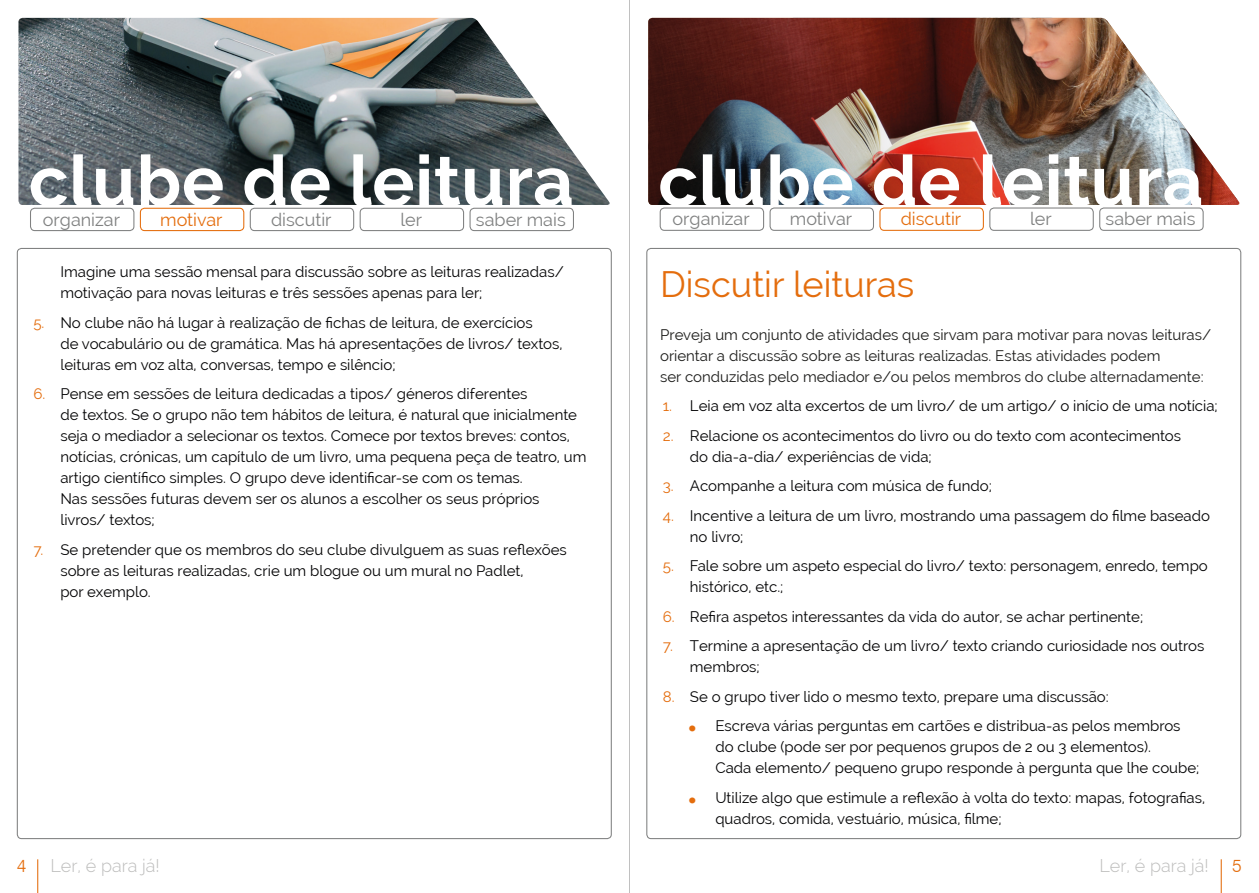
<style>
.page{position:relative;width:1259px;height:893px;background:#fff}
.page>*{position:absolute;margin:0;border:0;box-sizing:border-box;transform-origin:0 0}
.título_doc{font:700 70.5px "Raleway";letter-spacing:.01em;color:#fff}
.título_doc-2{font:36px "Raleway";color:#e46d0d}
.t1{font:18px "Raleway";color:#808181}
.t2{font:300 18px "Raleway";color:#bdbdbc}
.t3{font:18px "Raleway";color:#e46d0d}
.t4{font:300 18px "Swiss 721 BT";color:#e46d0d}
.t5{font:15px/21px "Raleway";color:#020203}
.t6{font:15px/21px "Raleway";color:#1d1d1b}
.s1{color:#e46d0d}
.s2{font-family:"Hobo Std";font-size:27px;color:#e46d0d}
</style>
<div class="page">
<img style="left:648px;top:18px;width:592px;height:187px">
<img style="left:18px;top:18px;width:592px;height:187px">
<hr style="left:37px;top:859px;width:1px;height:34px;background:#e46d0d">
<hr style="left:1220px;top:859px;width:1px;height:34px;background:#e46d0d">
<hr style="left:629px;top:0;width:1px;height:893px;background:#c0c0c0">
<div style="left:30px;top:208px;width:104px;height:23px;border:1px solid #808181;border-radius:4px"></div>
<div style="left:140px;top:208px;width:104px;height:23px;border:1px solid #e46d0d;border-radius:4px"></div>
<div style="left:250px;top:208px;width:104px;height:23px;border:1px solid #808181;border-radius:4px"></div>
<div style="left:360px;top:208px;width:104px;height:23px;border:1px solid #808181;border-radius:4px"></div>
<div style="left:469px;top:208px;width:105px;height:23px;border:1px solid #808181;border-radius:4px"></div>
<div style="left:659px;top:207px;width:105px;height:24px;border:1px solid #808181;border-radius:4px"></div>
<div style="left:769px;top:207px;width:105px;height:24px;border:1px solid #808181;border-radius:4px"></div>
<div style="left:879px;top:207px;width:105px;height:24px;border:1px solid #e46d0d;border-radius:4px"></div>
<div style="left:989px;top:207px;width:104px;height:24px;border:1px solid #808181;border-radius:4px"></div>
<div style="left:1099px;top:207px;width:104px;height:24px;border:1px solid #808181;border-radius:4px"></div>
<h1 class="título_doc" style="left:29px;top:141px;width:546px">clube de leitura</h1>
<p class="título_doc" style="left:658px;top:141px;width:546px">clube de leitura</p>
<p class="t1" style="left:43px;top:209px;width:79px">organizar</p>
<p class="t3" style="left:160px;top:209px;width:64px">motivar</p>
<p class="t1" style="left:271px;top:209px;width:62px">discutir</p>
<p class="t1" style="left:400px;top:209px;width:23px">ler</p>
<p class="t1" style="left:476px;top:209px;width:91px">saber mais</p>
<p class="t1" style="left:672px;top:209px;width:79px">organizar</p>
<p class="t1" style="left:790px;top:209px;width:64px">motivar</p>
<p class="t3" style="left:900px;top:209px;width:62px">discutir</p>
<p class="t1" style="left:1030px;top:209px;width:23px">ler</p>
<p class="t1" style="left:1105px;top:209px;width:91px">saber mais</p>
<p class="t5" style="left:60px;top:261px;width:505px">Imagine uma sessão mensal para discussão sobre as leituras realizadas/ motivação para novas leituras e três sessões apenas para ler;</p>
<p class="t5" style="left:60px;top:312px;width:503px;text-indent:-27px"><span class="s1">5.</span> No clube não há lugar à realização de fichas de leitura, de exercícios<br>de vocabulário ou de gramática. Mas há apresentações de livros/ textos, leituras em voz alta, conversas, tempo e silêncio;</p>
<p class="t5" style="left:60px;top:384px;width:527px;text-indent:-27px"><span class="s1">6.</span> Pense em sessões de leitura dedicadas a tipos/ géneros diferentes<br>de textos. Se o grupo não tem hábitos de leitura, é natural que inicialmente seja o mediador a selecionar os textos. Comece por textos breves: contos, notícias, crónicas, um capítulo de um livro, uma pequena peça de teatro, um artigo científico simples. O grupo deve identificar-se com os temas.<br>Nas sessões futuras devem ser os alunos a escolher os seus próprios livros/ textos;</p>
<p class="t5" style="left:60px;top:539px;width:508px;text-indent:-27px"><span class="s1">7.</span> Se pretender que os membros do seu clube divulguem as suas reflexões sobre as leituras realizadas, crie um blogue ou um mural no Padlet,<br>por exemplo.</p>
<p class="t4" style="left:17px;top:855px;width:11px">4</p>
<p class="t2" style="left:50px;top:855px;width:111px">Ler, é para já!</p>
<p class="título_doc-2" style="left:660px;top:263px;width:256px">Discutir leituras</p>
<p class="t6" style="left:660px;top:324px;width:552px">Preveja um conjunto de atividades que sirvam para motivar para novas leituras/ orientar a discussão sobre as leituras realizadas. Estas atividades podem<br>ser conduzidas pelo mediador e/ou pelos membros do clube alternadamente:</p>
<p class="t5" style="left:663px;top:395px;width:556px"><span class="s1">1.</span> Leia em voz alta excertos de um livro/ de um artigo/ o início de uma notícia;</p>
<p class="t5" style="left:690px;top:425px;width:493px;text-indent:-27px"><span class="s1">2.</span> Relacione os acontecimentos do livro ou do texto com acontecimentos do dia-a-dia/ experiências de vida;</p>
<p class="t5" style="left:663px;top:475px;width:330px"><span class="s1">3.</span> Acompanhe a leitura com música de fundo;</p>
<p class="t5" style="left:690px;top:505px;width:522px;text-indent:-27px"><span class="s1">4.</span> Incentive a leitura de um livro, mostrando uma passagem do filme baseado no livro;</p>
<p class="t5" style="left:690px;top:555px;width:519px;text-indent:-27px"><span class="s1">5.</span> Fale sobre um aspeto especial do livro/ texto: personagem, enredo, tempo histórico, etc.;</p>
<p class="t5" style="left:663px;top:606px;width:482px"><span class="s1">6.</span> Refira aspetos interessantes da vida do autor, se achar pertinente;</p>
<p class="t5" style="left:690px;top:635px;width:516px;text-indent:-27px"><span class="s1">7.</span> Termine a apresentação de um livro/ texto criando curiosidade nos outros membros;</p>
<p class="t5" style="left:663px;top:686px;width:447px"><span class="s1">8.</span> Se o grupo tiver lido o mesmo texto, prepare uma discussão:</p>
<p class="t5" style="left:715px;top:715px;width:485px;text-indent:-27px"><span class="s2">.</span> Escreva várias perguntas em cartões e distribua-as pelos membros do clube (pode ser por pequenos grupos de 2 ou 3 elementos).<br>Cada elemento/ pequeno grupo responde à pergunta que lhe coube;</p>
<p class="t5" style="left:715px;top:787px;width:491px;text-indent:-27px"><span class="s2">.</span> Utilize algo que estimule a reflexão à volta do texto: mapas, fotografias, quadros, comida, vestuário, música, filme;</p>
<p class="t2" style="left:1099px;top:855px;width:111px">Ler, é para já!</p>
<p class="t4" style="left:1232px;top:855px;width:11px">5</p>
</div>
